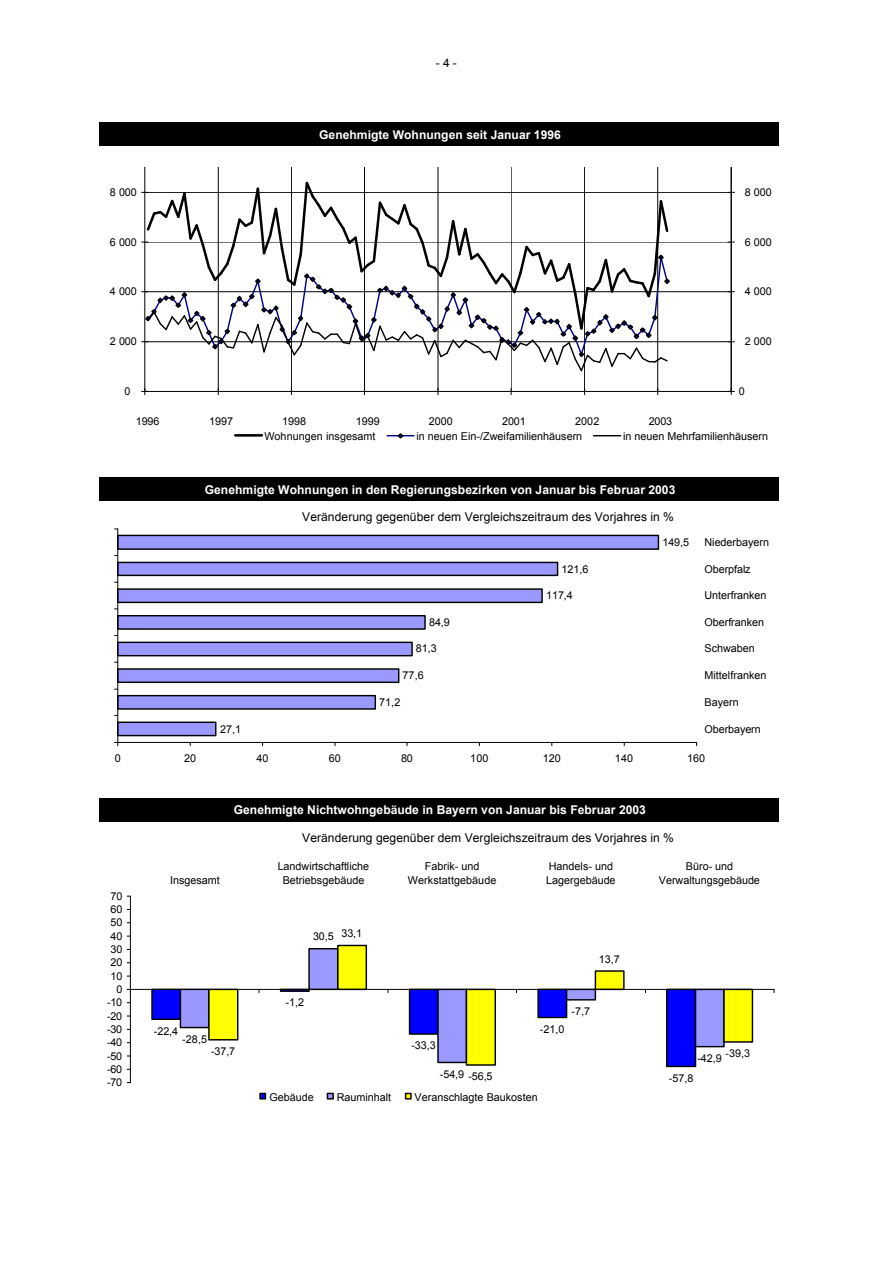
<style>
.page{position:relative;width:893px;height:1263px;background:#fff}
.page>*{position:absolute;margin:0;border:0;box-sizing:border-box;transform-origin:0 0}
.t1{font:700 12.15px "Arial";letter-spacing:.005em;color:#fff}
.t2{font:12.15px "Arial";letter-spacing:.005em;color:#000}
.t3{font:11.85px "Arial";color:#000}
.t4{font:10.8px/13.6px "Arial";color:#000;text-align:center}
</style>
<div class="page">
<div style="left:100px;top:123px;width:679px;height:23px;background:#000"></div>
<div style="left:100px;top:477px;width:679px;height:24px;background:#000"></div>
<div style="left:100px;top:798px;width:679px;height:24px;background:#000"></div>
<hr style="left:145px;top:342px;width:586px;height:1px;background:#000">
<hr style="left:145px;top:292px;width:586px;height:1px;background:#000">
<hr style="left:145px;top:242px;width:586px;height:1px;background:#000">
<hr style="left:145px;top:192px;width:586px;height:1px;background:#000">
<hr style="left:218px;top:167px;width:1px;height:224px;background:#000">
<hr style="left:291px;top:167px;width:1px;height:224px;background:#000">
<hr style="left:364px;top:167px;width:1px;height:224px;background:#000">
<hr style="left:438px;top:167px;width:1px;height:224px;background:#000">
<hr style="left:511px;top:167px;width:1px;height:224px;background:#000">
<hr style="left:584px;top:167px;width:1px;height:224px;background:#000">
<hr style="left:657px;top:167px;width:1px;height:224px;background:#000">
<hr style="left:144px;top:167px;width:1px;height:224px;background:#000">
<hr style="left:145px;top:391px;width:586px;height:1px;background:#000">
<svg style="left:141px;top:388px;width:7px;height:7px"></svg>
<hr style="left:731px;top:167px;width:1px;height:224px;background:#000">
<svg style="left:728px;top:388px;width:6px;height:7px"></svg>
<svg style="left:141px;top:180px;width:530px;height:193px"></svg>
<hr style="left:235px;top:434px;width:27px;height:3px;background:#000">
<svg style="left:387px;top:433px;width:27px;height:6px"></svg>
<svg style="left:593px;top:435px;width:27px;height:1px"></svg>
<hr style="left:118px;top:742px;width:578px;height:1px;background:#000">
<svg style="left:114px;top:529px;width:546px;height:217px"></svg>
<svg style="left:150px;top:988px;width:89px;height:53px"></svg>
<svg style="left:279px;top:944px;width:89px;height:48px"></svg>
<svg style="left:408px;top:988px;width:88px;height:78px;background:#a0a09d"></svg>
<svg style="left:536px;top:970px;width:89px;height:49px"></svg>
<svg style="left:665px;top:988px;width:88px;height:80px"></svg>
<hr style="left:130px;top:896px;width:1px;height:187px;background:#000">
<hr style="left:130px;top:989px;width:644px;height:1px;background:#000">
<svg style="left:259px;top:1092px;width:8px;height:8px"></svg>
<svg style="left:326px;top:1092px;width:8px;height:8px"></svg>
<svg style="left:404px;top:1092px;width:8px;height:8px"></svg>
<p class="t3" style="left:436px;top:56px;width:22px">- 4 -</p>
<p class="t1" style="left:319px;top:130px;width:243px">Genehmigte Wohnungen seit Januar 1996</p>
<p class="t4" style="left:110px;top:185px;width:29px">8 000</p>
<p class="t4" style="left:744px;top:185px;width:29px">8 000</p>
<p class="t4" style="left:110px;top:235px;width:29px">6 000</p>
<p class="t4" style="left:744px;top:235px;width:29px">6 000</p>
<p class="t4" style="left:110px;top:285px;width:29px">4 000</p>
<p class="t4" style="left:744px;top:285px;width:29px">4 000</p>
<p class="t4" style="left:110px;top:335px;width:29px">2 000</p>
<p class="t4" style="left:744px;top:335px;width:29px">2 000</p>
<p class="t4" style="left:125px;top:384px;width:8px">0</p>
<p class="t4" style="left:738px;top:384px;width:8px">0</p>
<p class="t4" style="left:136px;top:414px;width:25px">1996</p>
<p class="t4" style="left:209px;top:414px;width:26px">1997</p>
<p class="t4" style="left:282px;top:414px;width:25px">1998</p>
<p class="t4" style="left:356px;top:414px;width:26px">1999</p>
<p class="t4" style="left:429px;top:414px;width:26px">2000</p>
<p class="t4" style="left:502px;top:414px;width:25px">2001</p>
<p class="t4" style="left:575px;top:414px;width:26px">2002</p>
<p class="t4" style="left:648px;top:414px;width:25px">2003</p>
<p class="t4" style="left:264px;top:429px;width:113px">Wohnungen insgesamt</p>
<p class="t4" style="left:416px;top:429px;width:167px">in neuen Ein-/Zweifamilienhäusern</p>
<p class="t4" style="left:623px;top:429px;width:146px">in neuen Mehrfamilienhäusern</p>
<p class="t1" style="left:205px;top:485px;width:472px">Genehmigte Wohnungen in den Regierungsbezirken von Januar bis Februar 2003</p>
<p class="t2" style="left:302px;top:510px;width:373px">Veränderung gegenüber dem Vergleichszeitraum des Vorjahres in %</p>
<p class="t4" style="left:662px;top:535px;width:28px">149,5</p>
<p class="t4" style="left:704px;top:535px;width:66px">Niederbayern</p>
<p class="t4" style="left:561px;top:562px;width:28px">121,6</p>
<p class="t4" style="left:704px;top:562px;width:48px">Oberpfalz</p>
<p class="t4" style="left:546px;top:589px;width:28px">117,4</p>
<p class="t4" style="left:704px;top:589px;width:63px">Unterfranken</p>
<p class="t4" style="left:429px;top:615px;width:22px">84,9</p>
<p class="t4" style="left:704px;top:615px;width:61px">Oberfranken</p>
<p class="t4" style="left:416px;top:642px;width:22px">81,3</p>
<p class="t4" style="left:704px;top:642px;width:52px">Schwaben</p>
<p class="t4" style="left:402px;top:669px;width:23px">77,6</p>
<p class="t4" style="left:704px;top:669px;width:63px">Mittelfranken</p>
<p class="t4" style="left:379px;top:695px;width:23px">71,2</p>
<p class="t4" style="left:704px;top:696px;width:36px">Bayern</p>
<p class="t4" style="left:220px;top:722px;width:23px">27,1</p>
<p class="t4" style="left:704px;top:722px;width:58px">Oberbayern</p>
<p class="t4" style="left:115px;top:751px;width:8px">0</p>
<p class="t4" style="left:184px;top:751px;width:14px">20</p>
<p class="t4" style="left:256px;top:751px;width:14px">40</p>
<p class="t4" style="left:329px;top:751px;width:14px">60</p>
<p class="t4" style="left:401px;top:751px;width:13px">80</p>
<p class="t4" style="left:470px;top:751px;width:20px">100</p>
<p class="t4" style="left:543px;top:751px;width:19px">120</p>
<p class="t4" style="left:615px;top:751px;width:20px">140</p>
<p class="t4" style="left:687px;top:751px;width:19px">160</p>
<p class="t4" style="left:111px;top:889px;width:13px">70</p>
<p class="t4" style="left:111px;top:903px;width:13px">60</p>
<p class="t4" style="left:111px;top:916px;width:13px">50</p>
<p class="t4" style="left:111px;top:929px;width:13px">40</p>
<p class="t4" style="left:111px;top:942px;width:13px">30</p>
<p class="t4" style="left:111px;top:956px;width:13px">20</p>
<p class="t4" style="left:111px;top:969px;width:13px">10</p>
<p class="t4" style="left:116px;top:982px;width:8px">0</p>
<p class="t4" style="left:107px;top:996px;width:17px">-10</p>
<p class="t4" style="left:107px;top:1009px;width:17px">-20</p>
<p class="t4" style="left:107px;top:1022px;width:17px">-30</p>
<p class="t4" style="left:107px;top:1036px;width:17px">-40</p>
<p class="t4" style="left:107px;top:1049px;width:17px">-50</p>
<p class="t4" style="left:107px;top:1062px;width:17px">-60</p>
<p class="t4" style="left:107px;top:1076px;width:17px">-70</p>
<p class="t4" style="left:170px;top:873px;width:51px">Insgesamt</p>
<p class="t1" style="left:234px;top:806px;width:413px">Genehmigte Nichtwohngebäude in Bayern von Januar bis Februar 2003</p>
<p class="t2" style="left:302px;top:831px;width:373px">Veränderung gegenüber dem Vergleichszeitraum des Vorjahres in %</p>
<p class="t4" style="left:278px;top:860px;width:93px">Landwirtschaftliche<br>Betriebsgebäude</p>
<p class="t4" style="left:408px;top:860px;width:90px">Fabrik- und<br>Werkstattgebäude</p>
<p class="t4" style="left:546px;top:860px;width:71px;text-align:left">Handels- und<br>Lagergebäude</p>
<p class="t4" style="left:658px;top:860px;width:103px">Büro- und<br>Verwaltungsgebäude</p>
<p class="t4" style="left:313px;top:930px;width:22px">30,5</p>
<p class="t4" style="left:341px;top:926px;width:22px">33,1</p>
<p class="t4" style="left:285px;top:996px;width:20px">-1,2</p>
<p class="t4" style="left:598px;top:952px;width:23px">13,7</p>
<p class="t4" style="left:571px;top:1005px;width:20px">-7,7</p>
<p class="t4" style="left:154px;top:1024px;width:26px">-22,4</p>
<p class="t4" style="left:182px;top:1032px;width:26px">-28,5</p>
<p class="t4" style="left:211px;top:1045px;width:26px">-37,7</p>
<p class="t4" style="left:411px;top:1039px;width:26px">-33,3</p>
<p class="t4" style="left:440px;top:1067px;width:26px">-54,9</p>
<p class="t4" style="left:468px;top:1070px;width:26px">-56,5</p>
<p class="t4" style="left:540px;top:1022px;width:26px">-21,0</p>
<p class="t4" style="left:269px;top:1090px;width:46px">Gebäude</p>
<p class="t4" style="left:337px;top:1090px;width:56px">Rauminhalt</p>
<p class="t4" style="left:414px;top:1090px;width:125px">Veranschlagte Baukosten</p>
<p class="t4" style="left:725px;top:1047px;width:26px">-39,3</p>
<p class="t4" style="left:697px;top:1051px;width:26px">-42,9</p>
<p class="t4" style="left:669px;top:1071px;width:26px">-57,8</p>
</div>
